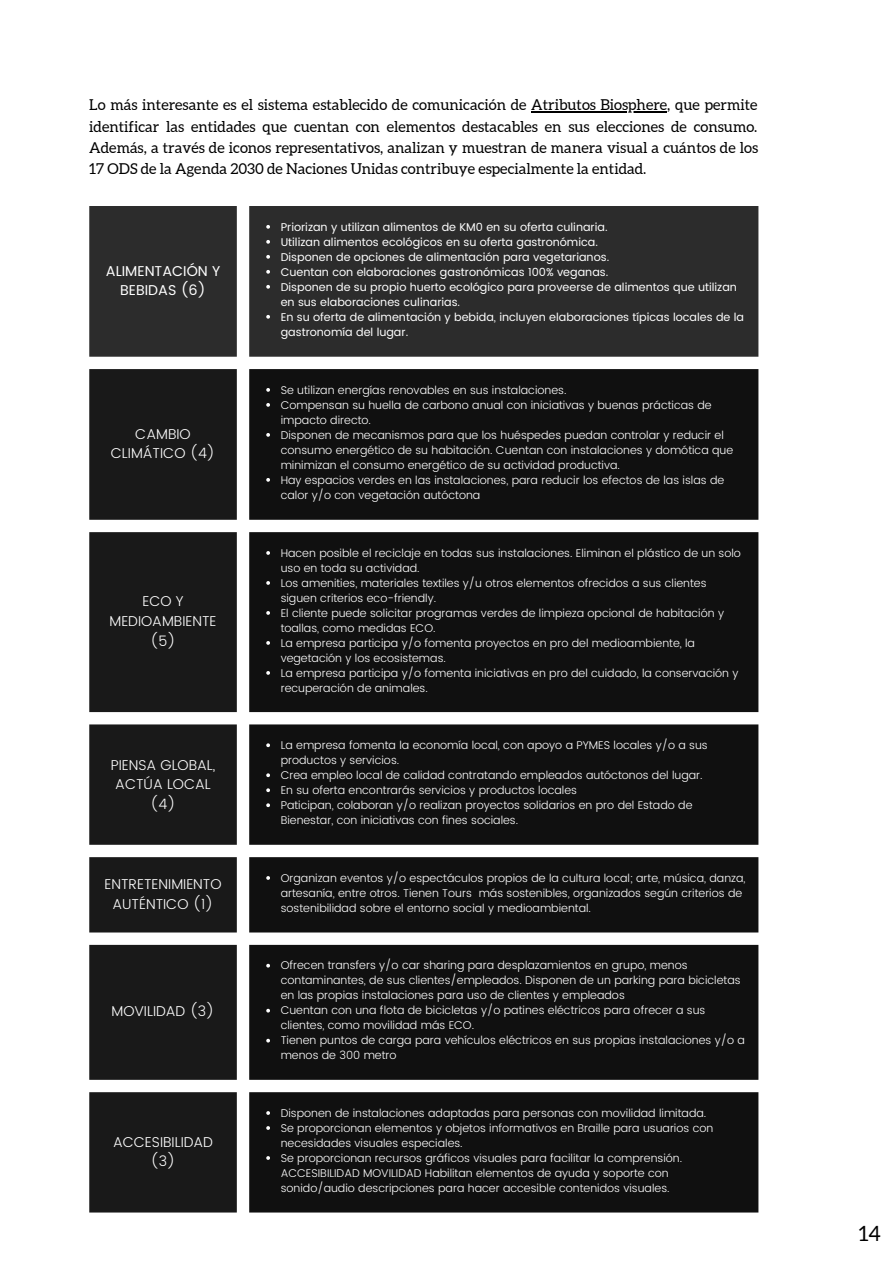
<style>
.page{position:relative;width:893px;height:1264px;background:#fff}
.page>*{position:absolute;margin:0;border:0;box-sizing:border-box;transform-origin:0 0}
.t1{font:21px "Aleo";color:#000}
.t2{font:15px/21.3px "Aleo";color:#000;text-align:justify}
.t3{font:300 14.25px/19.6px "Poppins";color:#fff;text-align:center}
.t4{font:14.25px/19.6px "Poppins";color:#fff;text-align:center}
.t5{font:300 11.25px/15px "Poppins";color:#fff}
.t6{font:11.25px/15px "Poppins";color:#fff}
</style>
<div class="page">
<div style="left:89px;top:206px;width:669px;height:151px;background:#2c2c2c"></div>
<svg style="left:89px;top:369px;width:148px;height:843px;background:#2a2a2a"></svg>
<svg style="left:249px;top:369px;width:509px;height:843px;background:#212121"></svg>
<svg style="left:266px;top:225px;width:4px;height:4px"></svg>
<svg style="left:266px;top:240px;width:4px;height:4px"></svg>
<svg style="left:266px;top:255px;width:4px;height:4px"></svg>
<svg style="left:266px;top:270px;width:4px;height:4px"></svg>
<svg style="left:266px;top:285px;width:4px;height:4px"></svg>
<svg style="left:266px;top:315px;width:4px;height:4px"></svg>
<svg style="left:266px;top:388px;width:4px;height:4px"></svg>
<svg style="left:266px;top:403px;width:4px;height:4px"></svg>
<svg style="left:266px;top:433px;width:4px;height:4px"></svg>
<svg style="left:266px;top:478px;width:4px;height:3px"></svg>
<svg style="left:266px;top:551px;width:4px;height:4px"></svg>
<svg style="left:266px;top:581px;width:4px;height:4px"></svg>
<svg style="left:266px;top:611px;width:4px;height:4px"></svg>
<svg style="left:266px;top:641px;width:4px;height:3px"></svg>
<svg style="left:266px;top:671px;width:4px;height:3px"></svg>
<svg style="left:266px;top:743px;width:4px;height:4px"></svg>
<svg style="left:266px;top:773px;width:4px;height:4px"></svg>
<svg style="left:266px;top:788px;width:4px;height:4px"></svg>
<svg style="left:266px;top:803px;width:4px;height:4px"></svg>
<svg style="left:266px;top:876px;width:4px;height:3px"></svg>
<svg style="left:266px;top:963px;width:4px;height:4px"></svg>
<svg style="left:266px;top:1008px;width:4px;height:4px"></svg>
<svg style="left:266px;top:1038px;width:4px;height:4px"></svg>
<svg style="left:266px;top:1111px;width:4px;height:3px"></svg>
<svg style="left:266px;top:1126px;width:4px;height:3px"></svg>
<svg style="left:266px;top:1156px;width:4px;height:3px"></svg>
<hr style="left:531px;top:111px;width:136px;height:1px;background:#000">
<p class="t2" style="left:89px;top:94px;width:670px">Lo más interesante es el sistema establecido de comunicación de Atributos Biosphere, que permite identificar las entidades que cuentan con elementos destacables en sus elecciones de consumo.<br>Además, a través de iconos representativos, analizan y muestran de manera visual a cuántos de los 17 ODS de la Agenda 2030 de Naciones Unidas contribuye especialmente la entidad.</p>
<p class="t4" style="left:106px;top:261px;width:116px">ALIMENTACIÓN Y<br>BEBIDAS (6)</p>
<p class="t3" style="left:111px;top:424px;width:106px">CAMBIO<br>CLIMÁTICO (4)</p>
<p class="t3" style="left:109px;top:591px;width:108px">ECO Y<br>MEDIOAMBIENTE (5)</p>
<p class="t3" style="left:111px;top:755px;width:106px">PIENSA GLOBAL,<br>ACTÚA LOCAL (4)</p>
<p class="t6" style="left:281px;top:219px;width:328px">Priorizan y utilizan alimentos de KM0 en su oferta culinaria.</p>
<p class="t6" style="left:281px;top:234px;width:319px">Utilizan alimentos ecológicos en su oferta gastronómica.</p>
<p class="t6" style="left:281px;top:249px;width:330px">Disponen de opciones de alimentación para vegetarianos.</p>
<p class="t6" style="left:281px;top:264px;width:329px">Cuentan con elaboraciones gastronómicas 100% veganas.</p>
<p class="t6" style="left:281px;top:279px;width:457px">Disponen de su propio huerto ecológico para proveerse de alimentos que utilizan en sus elaboraciones culinarias.</p>
<p class="t6" style="left:281px;top:309px;width:465px">En su oferta de alimentación y bebida, incluyen elaboraciones típicas locales de la gastronomía del lugar.</p>
<p class="t5" style="left:281px;top:382px;width:287px">Se utilizan energías renovables en sus instalaciones.</p>
<p class="t5" style="left:281px;top:397px;width:432px">Compensan su huella de carbono anual con iniciativas y buenas prácticas de impacto directo.</p>
<p class="t5" style="left:281px;top:427px;width:454px">Disponen de mecanismos para que los huéspedes puedan controlar y reducir el consumo energético de su habitación. Cuentan con instalaciones y domótica que minimizan el consumo energético de su actividad productiva.</p>
<p class="t5" style="left:281px;top:472px;width:445px">Hay espacios verdes en las instalaciones, para reducir los efectos de las islas de calor y/o con vegetación autóctona</p>
<p class="t5" style="left:281px;top:545px;width:462px">Hacen posible el reciclaje en todas sus instalaciones. Eliminan el plástico de un solo uso en toda su actividad.</p>
<p class="t5" style="left:281px;top:575px;width:427px">Los amenities, materiales textiles y/u otros elementos ofrecidos a sus clientes siguen criterios eco-friendly.</p>
<p class="t5" style="left:281px;top:605px;width:445px">El cliente puede solicitar programas verdes de limpieza opcional de habitación y toallas, como medidas ECO.</p>
<p class="t5" style="left:281px;top:635px;width:416px">La empresa participa y/o fomenta proyectos en pro del medioambiente, la vegetación y los ecosistemas.</p>
<p class="t5" style="left:281px;top:665px;width:459px">La empresa participa y/o fomenta iniciativas en pro del cuidado, la conservación y recuperación de animales.</p>
<p class="t5" style="left:281px;top:737px;width:428px">La empresa fomenta la economía local, con apoyo a PYMES locales y/o a sus productos y servicios.</p>
<p class="t5" style="left:281px;top:767px;width:423px">Crea empleo local de calidad contratando empleados autóctonos del lugar.</p>
<p class="t5" style="left:281px;top:782px;width:298px">En su oferta encontrarás servicios y productos locales</p>
<p class="t5" style="left:281px;top:797px;width:413px">Paticipan, colaboran y/o realizan proyectos solidarios en pro del Estado de<br>Bienestar, con iniciativas con fines sociales.</p>
<p class="t3" style="left:104px;top:874px;width:118px">ENTRETENIMIENTO<br>AUTÉNTICO (1)</p>
<p class="t5" style="left:281px;top:870px;width:466px">Organizan eventos y/o espectáculos propios de la cultura local; arte, música, danza, artesanía, entre otros. Tienen Tours más sostenibles, organizados según criterios de sostenibilidad sobre el entorno social y medioambiental.</p>
<p class="t3" style="left:111px;top:1001px;width:105px">MOVILIDAD (3)</p>
<p class="t3" style="left:113px;top:1131px;width:102px">ACCESIBILIDAD (3)</p>
<p class="t5" style="left:281px;top:958px;width:461px">Ofrecen transfers y/o car sharing para desplazamientos en grupo, menos contaminantes, de sus clientes/empleados. Disponen de un parking para bicicletas en las propias instalaciones para uso de clientes y empleados</p>
<p class="t5" style="left:281px;top:1003px;width:426px">Cuentan con una flota de bicicletas y/o patines eléctricos para ofrecer a sus clientes, como movilidad más ECO.</p>
<p class="t5" style="left:281px;top:1033px;width:465px">Tienen puntos de carga para vehículos eléctricos en sus propias instalaciones y/o a menos de 300 metro</p>
<p class="t5" style="left:281px;top:1105px;width:427px">Disponen de instalaciones adaptadas para personas con movilidad limitada.</p>
<p class="t5" style="left:281px;top:1120px;width:434px">Se proporcionan elementos y objetos informativos en Braille para usuarios con necesidades visuales especiales.</p>
<p class="t5" style="left:281px;top:1150px;width:403px">Se proporcionan recursos gráficos visuales para facilitar la comprensión.<br>ACCESIBILIDAD MOVILIDAD Habilitan elementos de ayuda y soporte con sonido/audio descripciones para hacer accesible contenidos visuales.</p>
<p class="t1" style="left:858px;top:1221px;width:24px">14</p>
</div>
